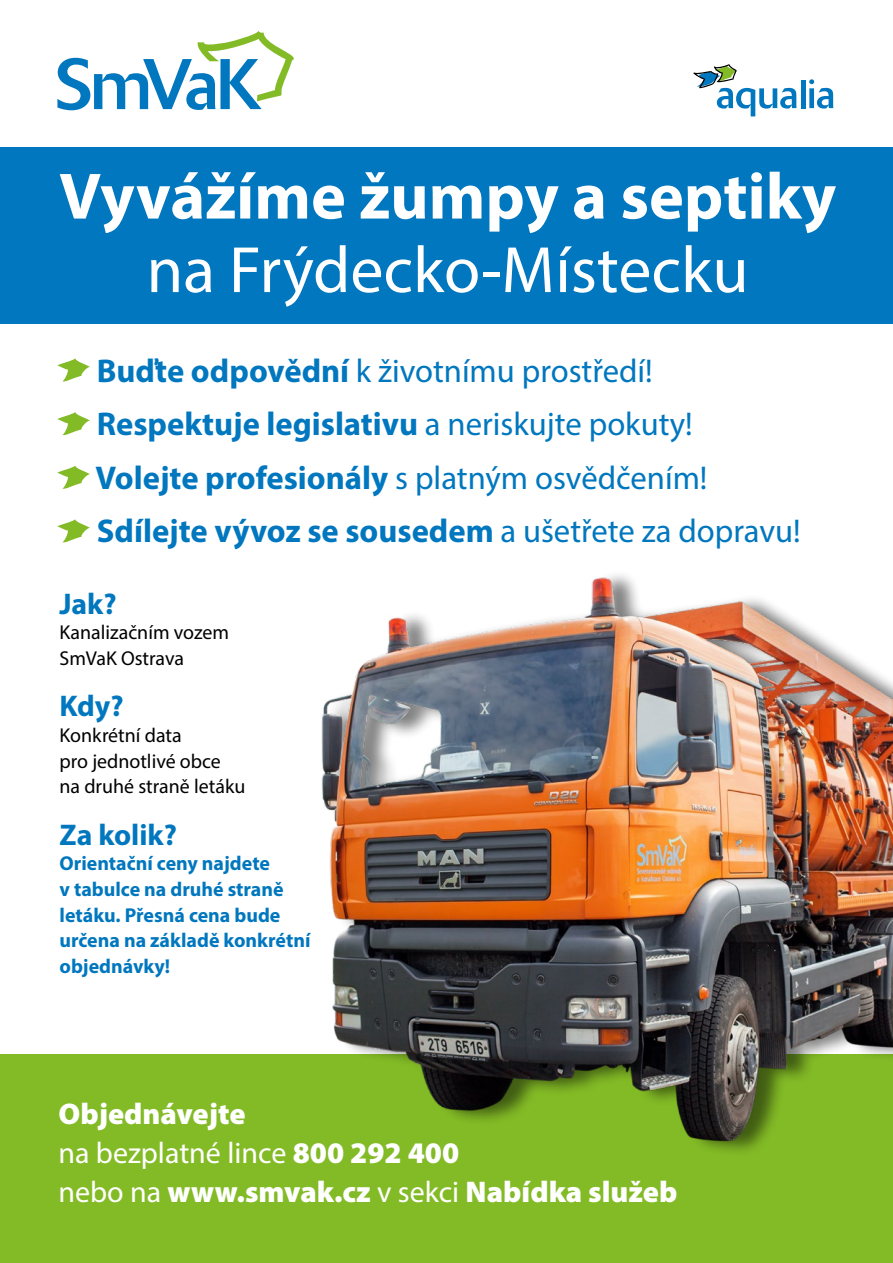
<style>
.page{position:relative;width:893px;height:1263px;background:#fff}
.page>*{position:absolute;margin:0;border:0;box-sizing:border-box;transform-origin:0 0}
.t1{font:700 66px "Myriad Pro";color:#fff}
.t2{font:66px "Myriad Pro";color:#fff}
.t3{font:700 33px/53.7px "Myriad Pro";color:#0077be}
.t4{font:900 30px/39px "Myriad Pro";color:#fff}
.t5{font:700 30px "Myriad Pro";color:#0077be}
.t6{font:700 20.1px/25.7px "Myriad Pro";color:#0077be}
.t7{font:20.1px/25.7px "Myriad Pro";color:#000}
.s1{font-weight:400}
</style>
<div class="page">
<svg style="left:57px;top:31px;width:237px;height:79px"></svg>
<hr style="left:801px;top:80px;width:4px;height:28px;background:#0077be">
<svg style="left:809px;top:79px;width:24px;height:30px"></svg>
<svg style="left:693px;top:64px;width:104px;height:52px"></svg>
<div style="left:0;top:147px;width:893px;height:176px;background:#0077be"></div>
<div style="left:0;top:1054px;width:893px;height:209px;background:#83bb26"></div>
<svg style="left:57px;top:358px;width:33px;height:24px"></svg>
<svg style="left:57px;top:412px;width:33px;height:24px"></svg>
<svg style="left:57px;top:465px;width:33px;height:24px"></svg>
<svg style="left:57px;top:519px;width:33px;height:24px"></svg>
<img style="left:321px;top:574px;width:572px;height:578px">
<h1 class="t1" style="left:59px;top:153px;width:778px">Vyvážíme žumpy a septiky</h1>
<h1 class="t2" style="left:147px;top:229px;width:603px">na Frýdecko-Místecku</h1>
<p class="t3" style="left:96px;top:342px;width:707px">Buďte odpovědní <span class="s1">k životnímu prostředí!<br></span>Respektuje legislativu <span class="s1">a neriskujte pokuty!<br></span>Volejte profesionály <span class="s1">s platným osvědčením!<br></span>Sdílejte vývoz se sousedem <span class="s1">a ušetřete za dopravu!</span></p>
<p class="t5" style="left:60px;top:584px;width:59px">Jak?</p>
<p class="t7" style="left:60px;top:619px;width:171px">Kanalizačním vozem<br>SmVaK Ostrava</p>
<p class="t5" style="left:60px;top:687px;width:66px">Kdy?</p>
<p class="t7" style="left:60px;top:722px;width:187px">Konkrétní data<br>pro jednotlivé obce na druhé straně letáku</p>
<p class="t5" style="left:60px;top:815px;width:119px">Za kolik?</p>
<p class="t6" style="left:60px;top:850px;width:253px">Orientační ceny najdete<br>v tabulce na druhé straně letáku. Přesná cena bude určena na základě konkrétní objednávky!</p>
<p class="t4" style="left:58px;top:1093px;width:620px">Objednávejte<br><span class="s1">na bezplatné lince</span> 800 292 400<br><span class="s1">nebo na</span> www.smvak.cz <span class="s1">v sekci</span> Nabídka služeb</p>
</div>
